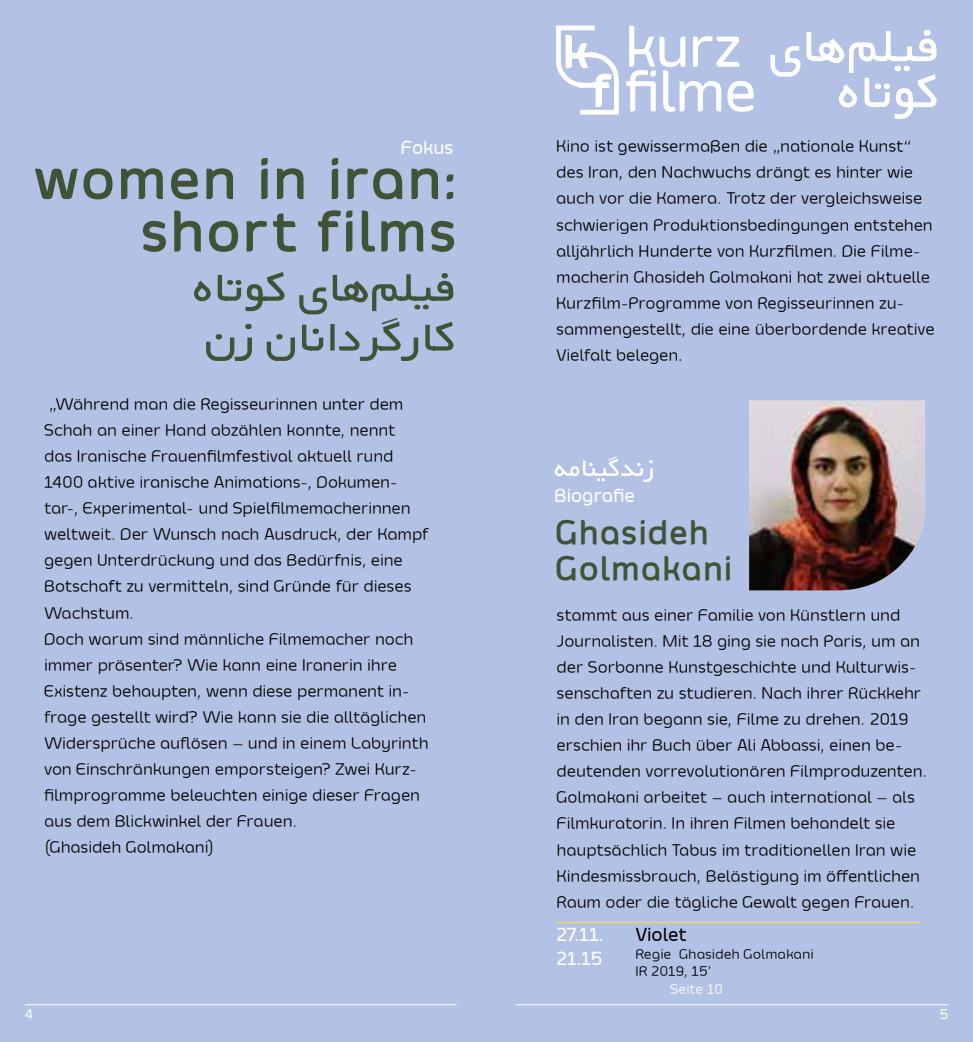
<style>
.page{position:relative;width:973px;height:1042px;background:#fff}
.page>*{position:absolute;margin:0;border:0;box-sizing:border-box;transform-origin:0 0}
.t1{font:500 59.68px/44.6px "Smoolthan";letter-spacing:.005em;color:#fff}
.t2{font:700 57.75px/52.5px "Smoolthan";letter-spacing:.06em;color:#415337;text-align:right}
.t3{font:700 33.25px/35.9px "Smoolthan";letter-spacing:.06em;color:#415337}
.t4{font:500 19.25px/24px "Smoolthan";letter-spacing:.02em;color:#fff}
.t5{font:500 19.25px "Smoolthan";letter-spacing:.02em;color:#000}
.t6{font:100 17.5px/26.1px "Smoolthan";letter-spacing:.02em;color:#000}
.t7{font:100 14.53px/17.5px "Smoolthan";letter-spacing:.03em;color:#000}
.t8{font:100 14.53px "Smoolthan";letter-spacing:.03em;color:#fff}
.t9{font:14px "Smoolthan";color:#fff}
</style>
<div class="page">
<div style="left:0;top:0;width:972px;height:1042px;background:#b3c1e4"></div>
<svg style="left:554px;top:456px;width:98px;height:26px"></svg>
<img style="left:749px;top:401px;width:175px;height:189px">
<hr style="left:556px;top:922px;width:364px;height:1px;background:#f6e824">
<svg style="left:556px;top:25px;width:63px;height:90px"></svg>
<hr style="left:25px;top:1004px;width:431px;height:1px;background:#fff">
<hr style="left:516px;top:1004px;width:431px;height:1px;background:#fff">
<svg style="left:194px;top:272px;width:259px;height:89px"></svg>
<svg style="left:770px;top:30px;width:166px;height:89px"></svg>
<p class="t4" style="left:401px;top:136px;width:54px">Fokus</p>
<h2 class="t2" style="left:36px;top:155px;width:422px">women in iran: short films</h2>
<p class="t6" style="left:44px;top:391px;width:385px">„Während man die Regisseurinnen unter dem Schah an einer Hand abzählen konnte, nennt<br>das Iranische Frauenfilmfestival aktuell rund 1400 aktive iranische Animations-, Dokumen&shy;tar-, Experimental- und Spielfilmemacherinnen weltweit. Der Wunsch nach Ausdruck, der Kampf gegen Unterdrückung und das Bedürfnis, eine Botschaft zu vermitteln, sind Gründe für dieses Wachstum.<br>Doch warum sind männliche Filmemacher noch immer präsenter? Wie kann eine Iranerin ihre Existenz behaupten, wenn diese permanent in&shy;frage gestellt wird? Wie kann sie die alltäglichen Widersprüche auflösen – und in einem Labyrinth von Einschränkungen emporsteigen? Zwei Kurz&shy;filmprogramme beleuchten einige dieser Fragen aus dem Blickwinkel der Frauen.<br>(Ghasideh Golmakani)</p>
<h1 class="t1" style="left:625px;top:25px;width:132px">kurz filme</h1>
<p class="t6" style="left:556px;top:134px;width:379px">Kino ist gewissermaßen die „nationale Kunst“ des Iran, den Nachwuchs drängt es hinter wie auch vor die Kamera. Trotz der vergleichsweise schwierigen Produktionsbedingungen entstehen alljährlich Hunderte von Kurzfilmen. Die Filme&shy;macherin Ghasideh Golmakani hat zwei aktuelle Kurzfilm-Programme von Regisseurinnen zu&shy;sammengestellt, die eine überbordende kreative Vielfalt belegen.</p>
<p class="t4" style="left:554px;top:484px;width:82px">Biografie</p>
<h3 class="t3" style="left:557px;top:516px;width:176px">Ghasideh<br>Golmakani</h3>
<p class="t6" style="left:557px;top:602px;width:371px">stammt aus einer Familie von Künstlern und Journalisten. Mit 18 ging sie nach Paris, um an der Sorbonne Kunstgeschichte und Kulturwis&shy;senschaften zu studieren. Nach ihrer Rückkehr in den Iran begann sie, Filme zu drehen. 2019 erschien ihr Buch über Ali Abbassi, einen be&shy;deutenden vorrevolutionären Filmproduzenten.<br>Golmakani arbeitet – auch international – als Filmkuratorin. In ihren Filmen behandelt sie hauptsächlich Tabus im traditionellen Iran wie Kindesmissbrauch, Belästigung im öffentlichen Raum oder die tägliche Gewalt gegen Frauen.</p>
<p class="t4" style="left:556px;top:923px;width:49px">27.11.<br>21.15</p>
<p class="t5" style="left:635px;top:924px;width:52px">Violet</p>
<p class="t7" style="left:635px;top:945px;width:179px">Regie Ghasideh Golmakani<br>IR 2019, 15’</p>
<p class="t8" style="left:670px;top:981px;width:54px">Seite 10</p>
<p class="t9" style="left:25px;top:1007px;width:9px">4</p>
<p class="t9" style="left:939px;top:1007px;width:10px">5</p>
</div>
